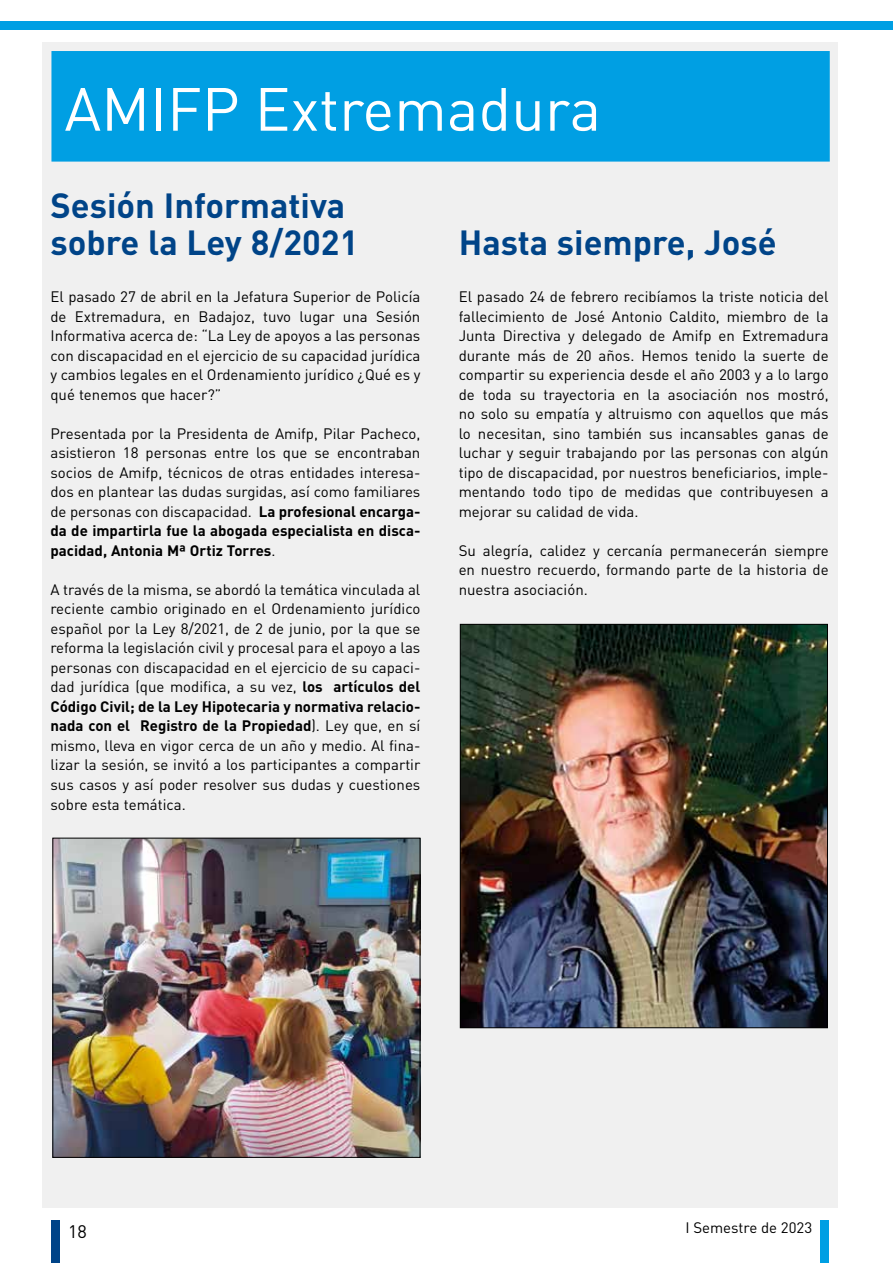
<style>
.page{position:relative;width:893px;height:1263px;background:#fff}
.page>*{position:absolute;margin:0;border:0;box-sizing:border-box;transform-origin:0 0}
.t1{font:60px "DIN";color:#fff}
.t2{font:700 34.5px/37.2px "DIN";color:#048}
.t3{font:18px "DIN";color:#000}
.t4{font:15px/19.5px "DIN";color:#000;text-align:justify}
.s1{font-weight:700}
</style>
<div class="page">
<div style="left:51px;top:1220px;width:9px;height:43px;background:#048"></div>
<div style="left:821px;top:1220px;width:8px;height:43px;background:#009fe3"></div>
<div style="left:0;top:21px;width:893px;height:9px;background:#009fe3"></div>
<div style="left:43px;top:43px;width:795px;height:1165px;background:#f0f0f0"></div>
<img style="left:54px;top:840px;width:364px;height:316px">
<div style="left:52px;top:838px;width:368px;height:320px;border:1px solid #000"></div>
<img style="left:462px;top:626px;width:364px;height:400px">
<div style="left:460px;top:624px;width:368px;height:404px;border:1px solid #000"></div>
<div style="left:54px;top:53px;width:773px;height:106px;background:#009fe3"></div>
<div style="left:51px;top:51px;width:779px;height:111px;border:4px solid #009fe3"></div>
<h1 class="t1" style="left:64px;top:72px;width:538px">AMIFP Extremadura</h1>
<h2 class="t2" style="left:50px;top:185px;width:309px">Sesión Informativa sobre la Ley 8/2021</h2>
<p class="t4" style="left:50px;top:287px;width:371px">El pasado 27 de abril en la Jefatura Superior de Policía de Extremadura, en Badajoz, tuvo lugar una Sesión Informativa acerca de: “La Ley de apoyos a las personas con discapacidad en el ejercicio de su capacidad jurídica y cambios legales en el Ordenamiento jurídico ¿Qué es y qué tenemos que hacer?”</p>
<p class="t4" style="left:50px;top:423px;width:371px">Presentada por la Presidenta de Amifp, Pilar Pacheco, asistieron 18 personas entre los que se encontraban socios de Amifp, técnicos de otras entidades interesa&shy;dos en plantear las dudas surgidas, así como familiares de personas con discapacidad. <span class="s1">La profesional encarga&shy;da de impartirla fue la abogada especialista en disca&shy;pacidad, Antonia Mª Ortiz Torres</span>.</p>
<p class="t4" style="left:50px;top:579px;width:371px">A través de la misma, se abordó la temática vinculada al reciente cambio originado en el Ordenamiento jurídico español por la Ley 8/2021, de 2 de junio, por la que se reforma la legislación civil y procesal para el apoyo a las personas con discapacidad en el ejercicio de su capaci&shy;dad jurídica (que modifica, a su vez, <span class="s1">los artículos del Código Civil; de la Ley Hipotecaria y normativa relacio&shy;nada con el Registro de la Propiedad</span>). Ley que, en sí mismo, lleva en vigor cerca de un año y medio. Al fina&shy;lizar la sesión, se invitó a los participantes a compartir sus casos y así poder resolver sus dudas y cuestiones sobre esta temática.</p>
<h2 class="t2" style="left:459px;top:223px;width:319px">Hasta siempre, José</h2>
<p class="t4" style="left:459px;top:287px;width:371px">El pasado 24 de febrero recibíamos la triste noticia del fallecimiento de José Antonio Caldito, miembro de la Junta Directiva y delegado de Amifp en Extremadura durante más de 20 años. Hemos tenido la suerte de compartir su experiencia desde el año 2003 y a lo largo de toda su trayectoria en la asociación nos mostró, no solo su empatía y altruismo con aquellos que más lo necesitan, sino también sus incansables ganas de luchar y seguir trabajando por las personas con algún tipo de discapacidad, por nuestros beneficiarios, imple&shy;mentando todo tipo de medidas que contribuyesen a mejorar su calidad de vida.</p>
<p class="t4" style="left:459px;top:540px;width:371px">Su alegría, calidez y cercanía permanecerán siempre en nuestro recuerdo, formando parte de la historia de nuestra asociación.</p>
<p class="t3" style="left:68px;top:1220px;width:20px">18</p>
<p class="t4" style="left:685px;top:1217px;width:128px">I Semestre de 2023</p>
</div>
